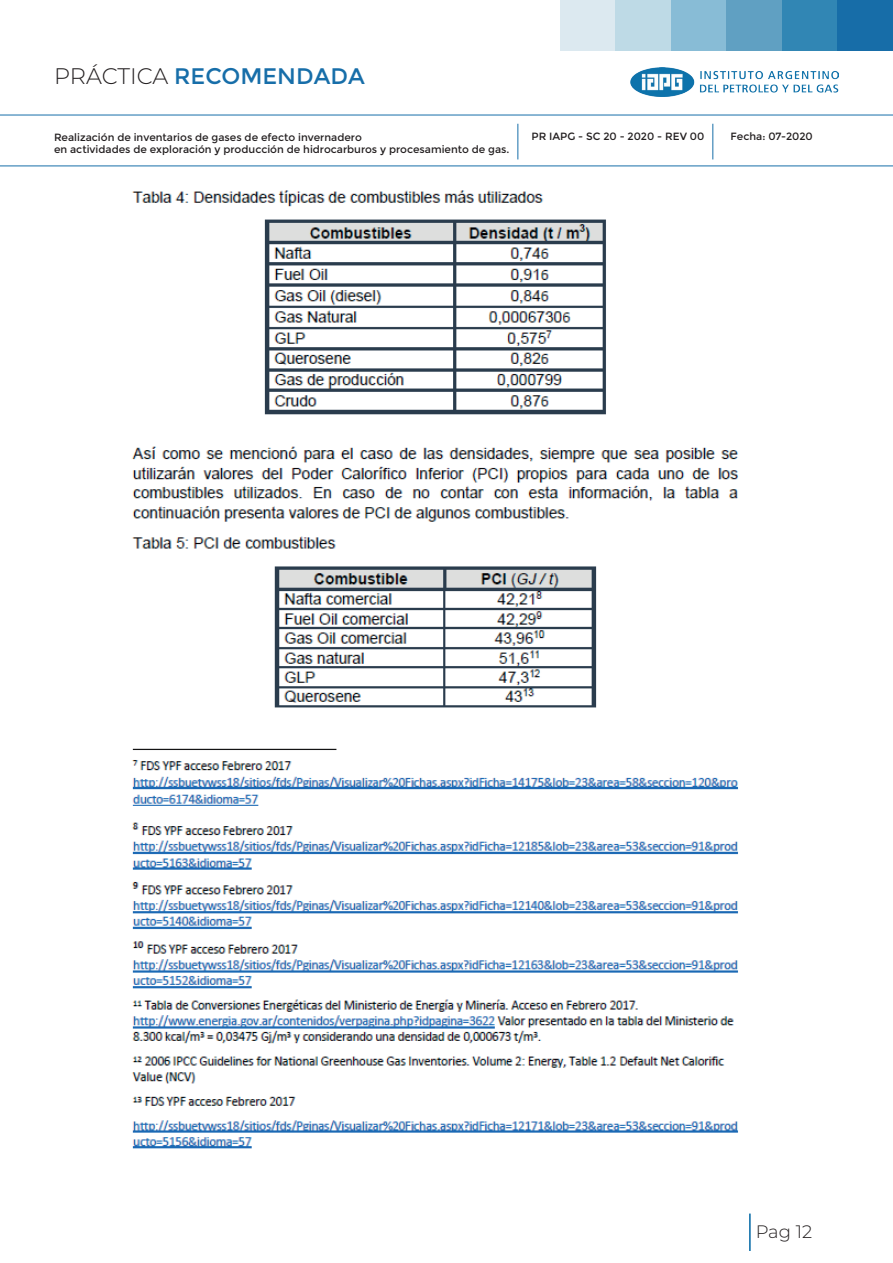
<style>
.page{position:relative;width:893px;height:1263px;background:#fff}
.page>*{position:absolute;margin:0;border:0;box-sizing:border-box;transform-origin:0 0}
.t1{font:22.5px "Montserrat";color:#176ea9}
.t2{font:300 18px "Montserrat";color:#231f20}
.t3{font:10.5px "Montserrat";color:#231f20}
.s1{font-weight:300;color:#231f20}
</style>
<div class="page">
<div style="left:560px;top:0;width:56px;height:50px;background:#dce9f0"></div>
<div style="left:616px;top:0;width:55px;height:50px;background:#bedae6"></div>
<div style="left:671px;top:0;width:56px;height:50px;background:#88bcd6"></div>
<div style="left:727px;top:0;width:55px;height:50px;background:#60a0c2"></div>
<div style="left:782px;top:0;width:55px;height:50px;background:#3186b4"></div>
<div style="left:837px;top:0;width:56px;height:50px;background:#176da8"></div>
<hr style="left:749px;top:1213px;width:2px;height:38px;background:#0067a5">
<hr style="left:0;top:115px;width:893px;height:1px;background:#176ea9">
<hr style="left:518px;top:124px;width:1px;height:35px;background:#176ea9">
<hr style="left:713px;top:124px;width:1px;height:35px;background:#176ea9">
<hr style="left:0;top:166px;width:893px;height:1px;background:#176ea9">
<img style="left:630px;top:67px;width:209px;height:30px">
<img style="left:132px;top:190px;width:607px;height:959px">
<h1 class="t1" style="left:54px;top:63px;width:312px"><span class="s1">PRÁCTICA</span> RECOMENDADA</h1>
<p class="t3" style="left:54px;top:131px;width:309px">Realización de inventarios de gases de efecto invernadero</p>
<p class="t3" style="left:531px;top:130px;width:174px">PR IAPG - SC 20 - 2020 - REV 00</p>
<p class="t3" style="left:730px;top:130px;width:84px">Fecha: 07-2020</p>
<p class="t3" style="left:54px;top:143px;width:457px">en actividades de exploración y producción de hidrocarburos y procesamiento de gas.</p>
<h2 class="t2" style="left:756px;top:1219px;width:58px">Pag 12</h2>
</div>
